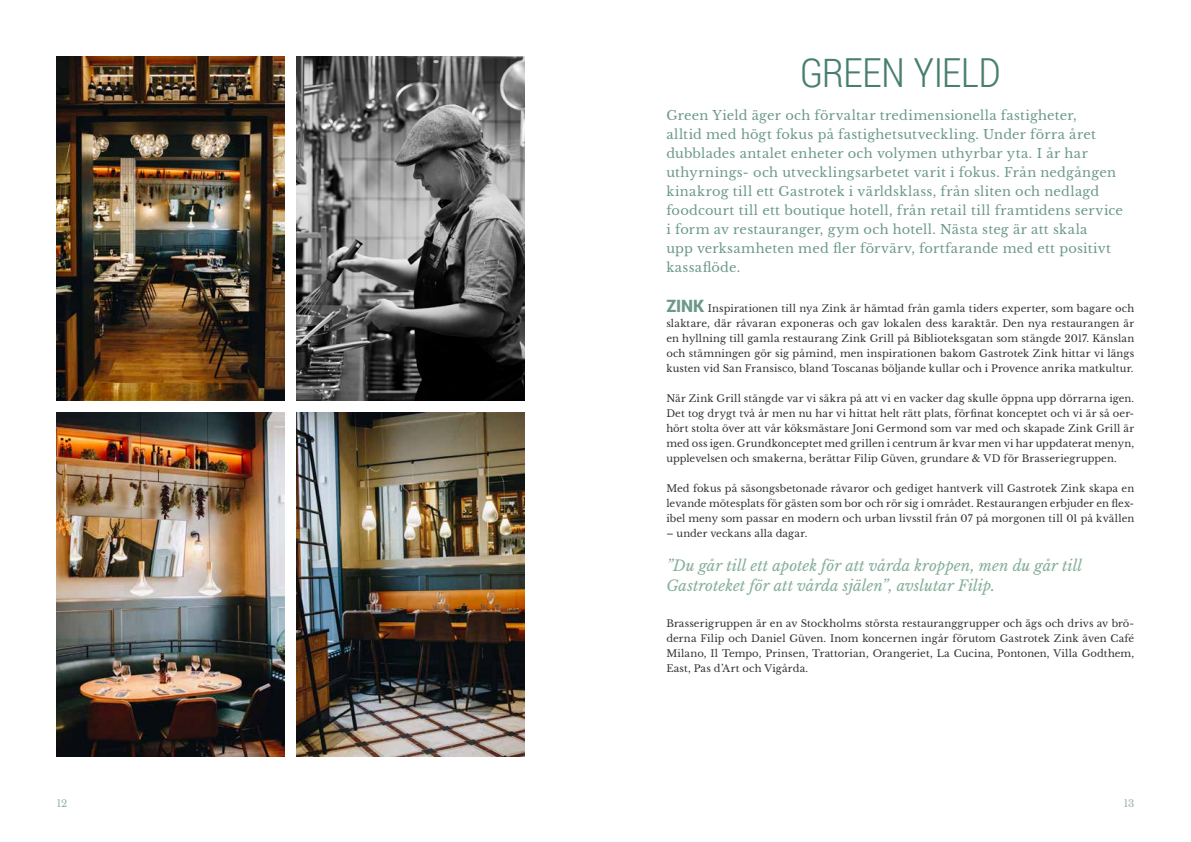
<style>
.page{position:relative;width:1191px;height:842px;background:#fff}
.page>*{position:absolute;margin:0;border:0;box-sizing:border-box;transform-origin:0 0}
.t1{font:300 40px "Roboto Condensed";letter-spacing:-.015em;color:#487e70}
.t2{font:italic 15px/20px "Libre Baskerville";color:#85af9a}
.t3{font:13px/19px "Libre Baskerville";letter-spacing:.02em;color:#6d998c}
.t4{font:10px/15px "Libre Baskerville";letter-spacing:.01em;color:#333;text-align:justify}
.t5{font:10px "Libre Baskerville";color:#93b1a8}
.s1{font-family:"Roboto";font-weight:900;font-size:17px;color:#6d998c}
</style>
<div class="page">
<img style="left:57px;top:57px;width:227px;height:344px">
<img style="left:57px;top:413px;width:227px;height:344px">
<img style="left:297px;top:57px;width:227px;height:344px">
<img style="left:297px;top:413px;width:227px;height:344px">
<h1 class="t1" style="left:800px;top:45px;width:202px">GREEN YIELD</h1>
<p class="t3" style="left:666px;top:106px;width:458px">Green Yield äger och förvaltar tredimensionella fastigheter,<br>alltid med högt fokus på fastighetsutveckling. Under förra året dubblades antalet enheter och volymen uthyrbar yta. I år har uthyrnings- och utvecklingsarbetet varit i fokus. Från nedgången kinakrog till ett Gastrotek i världsklass, från sliten och nedlagd foodcourt till ett boutique hotell, från retail till framtidens service i form av restauranger, gym och hotell. Nästa steg är att skala<br>upp verksamheten med fler förvärv, fortfarande med ett positivt kassaflöde.</p>
<p class="t4" style="left:666px;top:301px;width:469px"><span class="s1">ZINK</span> Inspirationen till nya Zink är hämtad från gamla tiders experter, som bagare och slaktare, där råvaran exponeras och gav lokalen dess karaktär. Den nya restaurangen är en hyllning till gamla restaurang Zink Grill på Biblioteksgatan som stängde 2017. Känslan och stämningen gör sig påmind, men inspirationen bakom Gastrotek Zink hittar vi längs kusten vid San Fransisco, bland Toscanas böljande kullar och i Provence anrika matkultur.</p>
<p class="t4" style="left:666px;top:391px;width:469px;text-align:left">När Zink Grill stängde var vi säkra på att vi en vacker dag skulle öppna upp dörrarna igen.<br>Det tog drygt två år men nu har vi hittat helt rätt plats, förfinat konceptet och vi är så oer&shy;hört stolta över att vår köksmästare Joni Germond som var med och skapade Zink Grill är med oss igen. Grundkonceptet med grillen i centrum är kvar men vi har uppdaterat menyn, upplevelsen och smakerna, berättar Filip Güven, grundare &amp; VD för Brasseriegruppen.</p>
<p class="t4" style="left:666px;top:481px;width:469px">Med fokus på säsongsbetonade råvaror och gediget hantverk vill Gastrotek Zink skapa en levande mötesplats för gästen som bor och rör sig i området. Restaurangen erbjuder en flex&shy;ibel meny som passar en modern och urban livsstil från 07 på morgonen till 01 på kvällen</p>
<p class="t4" style="left:666px;top:526px;width:141px">– under veckans alla dagar.</p>
<h2 class="t2" style="left:666px;top:556px;width:417px">”Du går till ett apotek för att vårda kroppen, men du går till<br>Gastroteket för att vårda själen”, avslutar Filip.</h2>
<p class="t4" style="left:666px;top:616px;width:469px">Brasserigruppen är en av Stockholms största restauranggrupper och ägs och drivs av brö&shy;derna Filip och Daniel Güven. Inom koncernen ingår förutom Gastrotek Zink även Café Milano, Il Tempo, Prinsen, Trattorian, Orangeriet, La Cucina, Pontonen, Villa Godthem, East, Pas d’Art och Vigårda.</p>
<p class="t5" style="left:57px;top:797px;width:12px">12</p>
<p class="t5" style="left:1123px;top:797px;width:12px">13</p>
</div>
